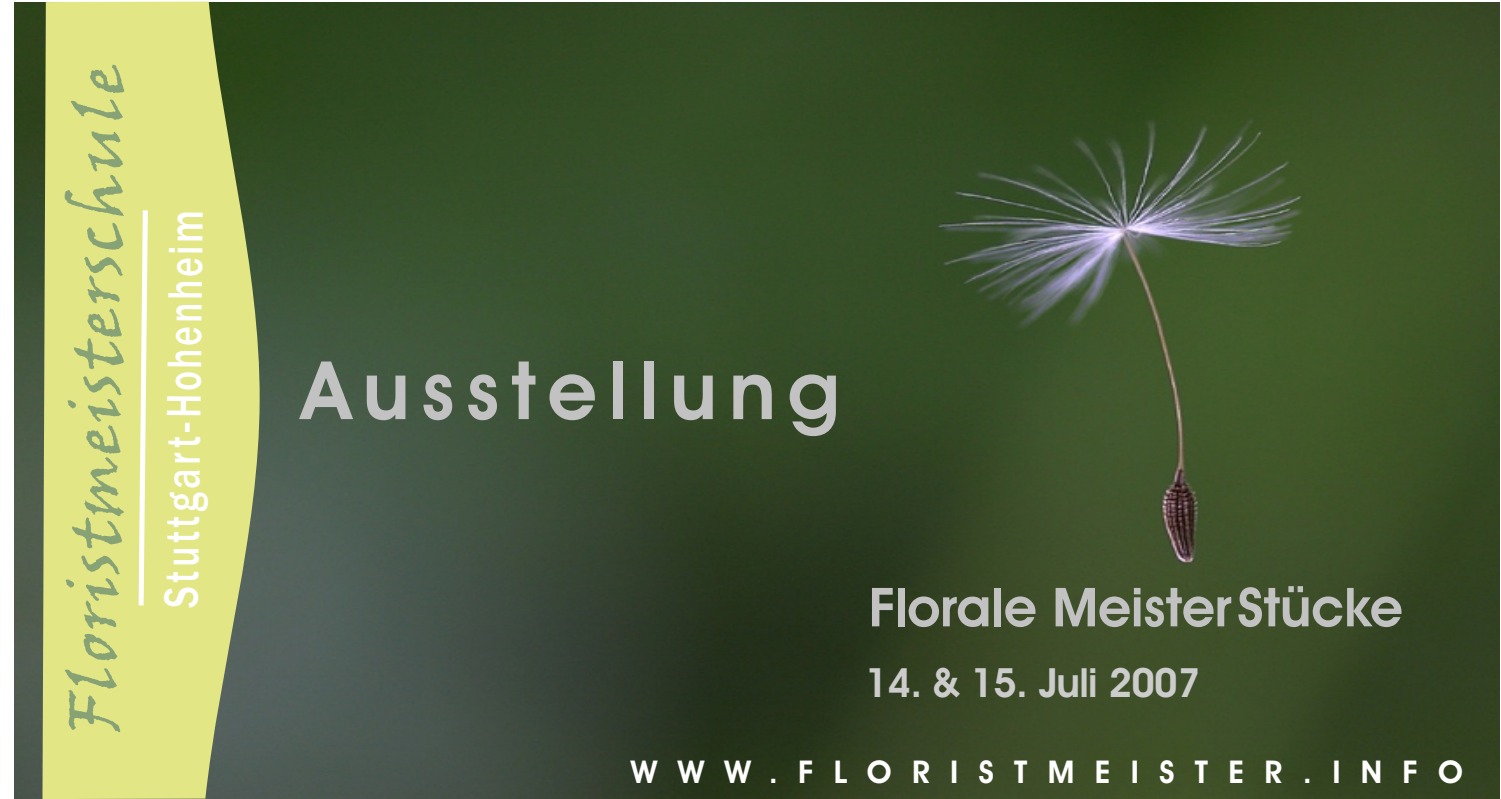
<style>
.page{position:relative;width:1501px;height:799px;background:#fff}
.page>*{position:absolute;margin:0;border:0;box-sizing:border-box;transform-origin:0 0}
.t1{font:700 81px "Avant Garde Bk BT";letter-spacing:.145em;color:#c2c2c2}
.t2{font:700 54px "Avant Garde Bk BT";color:#c2c2c2}
.t3{font:500 50.18px "Franklin Gothic";color:#fff;scale:.75 1}
.t4{font:700 40.5px "Avant Garde Bk BT";letter-spacing:-.02em;color:#ccc}
.t5{font:700 31.5px "Avant Garde Bk BT";letter-spacing:.645em;color:#fff}
</style>
<div class="page">
<img style="left:14px;top:2px;width:1485px;height:797px">
<svg style="left:42px;top:2px;width:218px;height:797px;background:#c9cf79"></svg>
<svg style="left:64px;top:64px;width:60px;height:668px;background:#d1d981"></svg>
<svg style="left:139px;top:210px;width:9px;height:395px"></svg>
<h3 class="t3" style="left:162px;top:607px;width:532px;rotate:-89deg">Stuttgart-Hohenheim</h3>
<h1 class="t1" style="left:302px;top:357px;width:539px">Ausstellung</h1>
<h2 class="t2" style="left:869px;top:585px;width:535px">Florale Meister Stücke</h2>
<p class="t4" style="left:865px;top:666px;width:337px">14. &amp; 15. Juli 2007</p>
<p class="t5" style="left:631px;top:759px;width:834px">WWW.FLORISTMEISTER.INFO</p>
</div>
